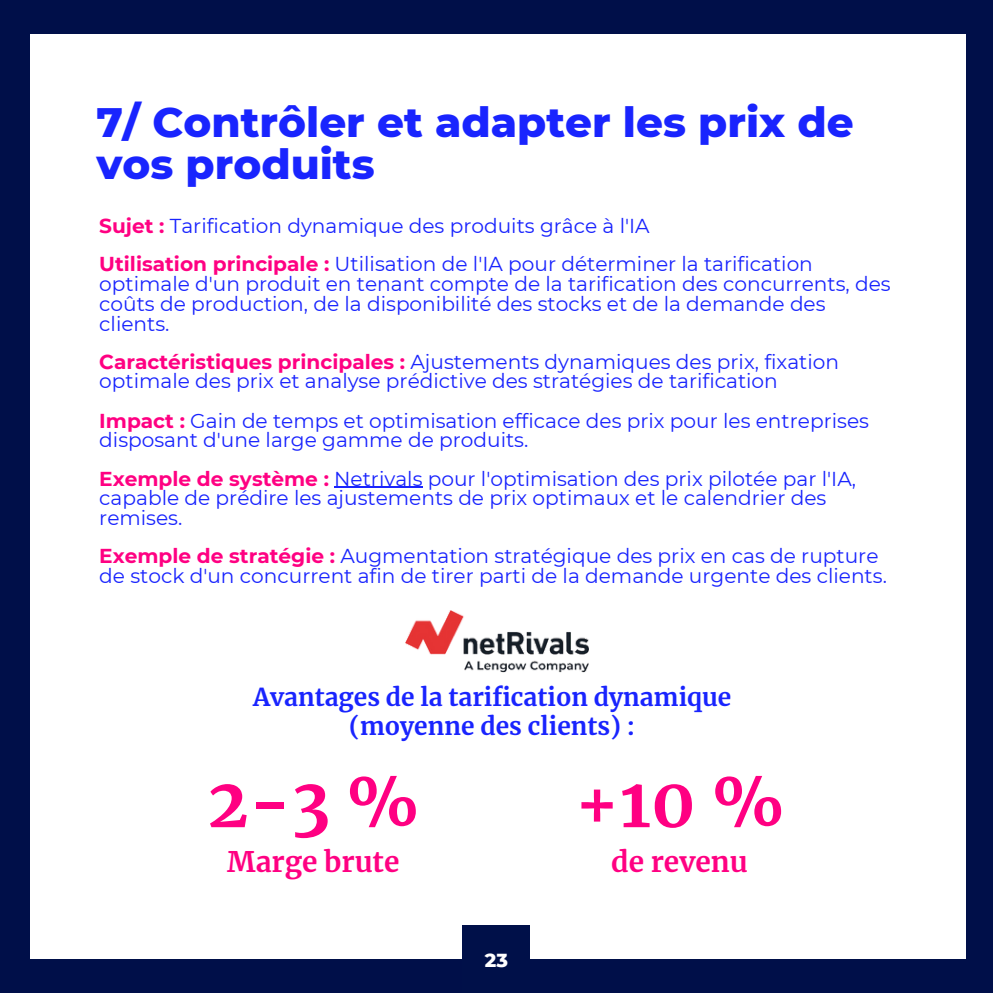
<style>
.page{position:relative;width:993px;height:993px;background:#fff}
.page>*{position:absolute;margin:0;border:0;box-sizing:border-box;transform-origin:0 0}
.t1{font:700 68.25px "Merriweather";color:#ff0082}
.t2{font:800 42px/42px "Montserrat";color:#1924fe}
.t3{font:700 28px "Merriweather";color:#ff0082}
.t4{font:700 24.5px/28.9px "Merriweather";color:#1924fe;text-align:center}
.t5{font:20.12px/19.6px "Montserrat";color:#1924fe}
.t6{font:800 19.25px "Montserrat";color:#fff}
.s1{font-weight:700;color:#ff0082}
</style>
<div class="page">
<div style="left:0;top:34px;width:30px;height:925px;background:#000f49"></div>
<div style="left:966px;top:34px;width:26px;height:925px;background:#000f49"></div>
<div style="left:0;top:959px;width:992px;height:33px;background:#000f49"></div>
<div style="left:0;top:0;width:992px;height:34px;background:#000f49"></div>
<hr style="left:334px;top:486px;width:88px;height:2px;background:#1924fe">
<div style="left:463px;top:925px;width:67px;height:67px;background:#001049"></div>
<img style="left:405px;top:610px;width:183px;height:62px">
<h2 class="t2" style="left:96px;top:101px;width:758px">7/ Contrôler et adapter les prix de vos produits</h2>
<p class="t5" style="left:99px;top:207px;width:715px;line-height:38.1px"><span class="s1">Sujet :</span> Tarification dynamique des produits grâce à l'IA<br><span class="s1">Utilisation principale :</span> Utilisation de l'IA pour déterminer la tarification</p>
<p class="t5" style="left:99px;top:274px;width:792px">optimale d'un produit en tenant compte de la tarification des concurrents, des coûts de production, de la disponibilité des stocks et de la demande des clients.</p>
<p class="t5" style="left:99px;top:351px;width:741px"><span class="s1">Caractéristiques principales :</span> Ajustements dynamiques des prix, fixation optimale des prix et analyse prédictive des stratégies de tarification</p>
<p class="t5" style="left:99px;top:410px;width:771px"><span class="s1">Impact :</span> Gain de temps et optimisation efficace des prix pour les entreprises disposant d'une large gamme de produits.</p>
<p class="t5" style="left:99px;top:468px;width:758px"><span class="s1">Exemple de système :</span> Netrivals pour l'optimisation des prix pilotée par l'IA, capable de prédire les ajustements de prix optimaux et le calendrier des remises.</p>
<p class="t5" style="left:99px;top:546px;width:789px"><span class="s1">Exemple de stratégie :</span> Augmentation stratégique des prix en cas de rupture de stock d'un concurrent afin de tirer parti de la demande urgente des clients.</p>
<p class="t4" style="left:253px;top:683px;width:480px">Avantages de la tarification dynamique (moyenne des clients) :</p>
<h1 class="t1" style="left:207px;top:759px;width:213px">2-3 %</h1>
<h3 class="t3" style="left:227px;top:844px;width:174px">Marge brute</h3>
<p class="t6" style="left:484px;top:947px;width:25px">23</p>
<h1 class="t1" style="left:574px;top:759px;width:211px">+10 %</h1>
<h3 class="t3" style="left:611px;top:844px;width:138px">de revenu</h3>
</div>
